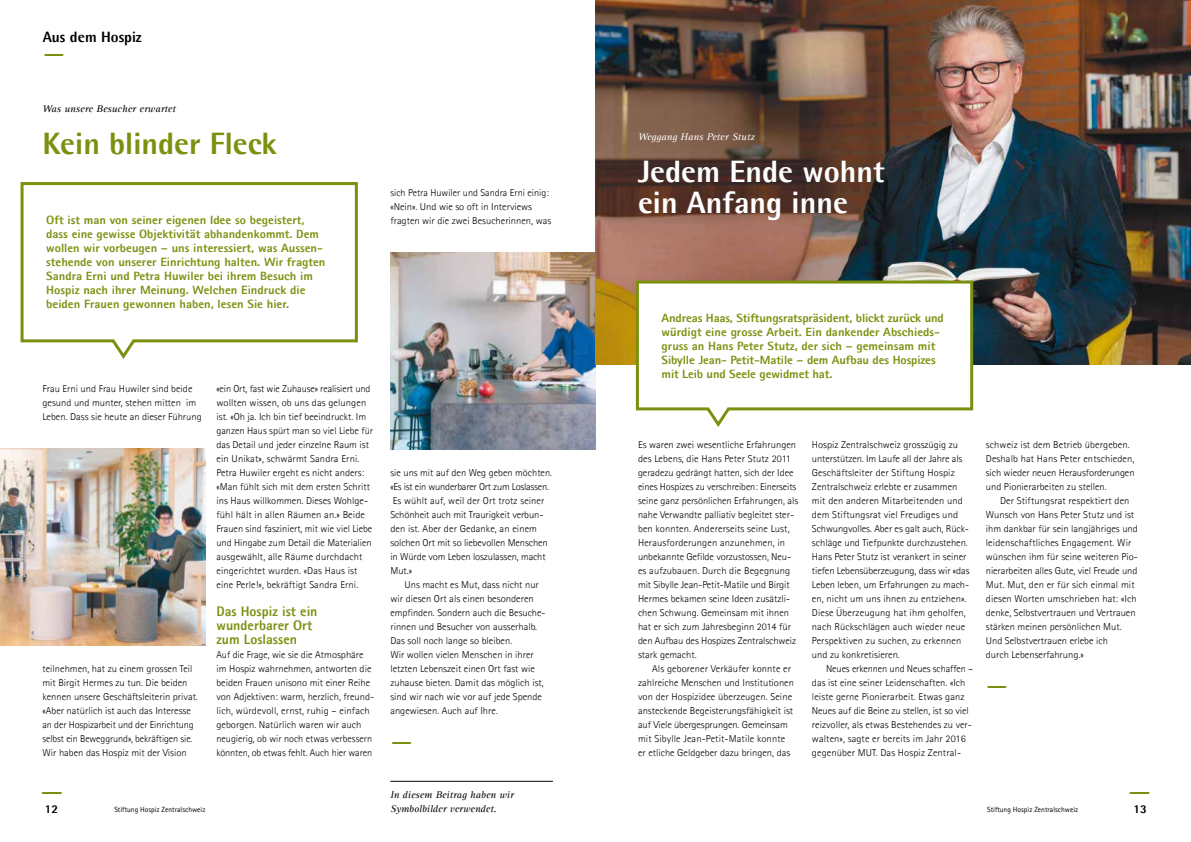
<style>
.page{position:relative;width:1191px;height:842px;background:#fff}
.page>*{position:absolute;margin:0;border:0;box-sizing:border-box;transform-origin:0 0}
.t1{font:300 32px "Agfa Rotis Sans Serif";color:#7a910f;scale:1.05 1}
.t2{font:32px "Agfa Rotis Sans Serif";color:#7a910f;scale:1.05 1}
.t3{font:800 31px/31px "Agfa Rotis Semisans";color:#fff}
.t4{font:800 31px "Agfa Rotis Semisans";color:#7a910f}
.t5{font:800 15px "Agfa Rotis Semisans";color:#000}
.t6{font:800 14px/14px "Agfa Rotis Sans Serif";color:#7a910f}
.t7{font:800 12px/14px "Agfa Rotis Sans Serif";color:#7a910f;scale:1.05 1}
.t8{font:800 12px "Agfa Rotis Semisans";color:#000}
.t9{font:300 10px/14px "Agfa Rotis Sans Serif";color:#000;scale:1.05 1}
.t10{font:300 10px/14px "Agfa Rotis Sans Serif";color:#000}
.t11{font:300 10px/14px "Agfa Rotis Sans Serif";color:#000;scale:1.04 1}
.t12{font:italic 10px/14px "Agfa Rotis Serif";color:#000;scale:1.05 1}
.t13{font:italic 10px "Agfa Rotis Serif";color:#000;scale:1.06 1}
.t14{font:italic 10px "Agfa Rotis Serif";color:#fff;scale:1.06 1}
.t15{font:7.5px "Agfa Rotis Sans Serif";color:#000}
</style>
<div class="page">
<img style="left:0;top:448px;width:206px;height:197px">
<img style="left:390px;top:252px;width:205px;height:197px">
<hr style="left:390px;top:781px;width:163px;height:1px;background:#000">
<svg style="left:20px;top:182px;width:338px;height:177px"></svg>
<img style="left:595px;top:0;width:596px;height:364px">
<svg style="left:634px;top:279px;width:340px;height:148px"></svg>
<h3 class="t5" style="left:43px;top:28px;width:101px">Aus dem Hospiz</h3>
<h1 class="t1" style="left:43px;top:34px;width:23px">—</h1>
<p class="t13" style="left:43px;top:103px;width:127px">Was unsere Besucher erwartet</p>
<h2 class="t4" style="left:43px;top:124px;width:236px">Kein blinder Fleck</h2>
<p class="t7" style="left:46px;top:213px;width:267px">Oft ist man von seiner eigenen Idee so begeistert, dass eine gewisse Objektivität abhandenkommt. Dem wollen wir vorbeugen – uns interessiert, was Aussen&shy;stehende von unserer Einrichtung halten. Wir fragten Sandra Erni und Petra Huwiler bei ihrem Besuch im Hospiz nach ihrer Meinung. Welchen Eindruck die beiden Frauen gewonnen haben, lesen Sie hier.</p>
<p class="t10" style="left:390px;top:186px;width:162px">sich Petra Huwiler und Sandra Erni einig: «Nein». Und wie so oft in Interviews fragten wir die zwei Besucherinnen, was</p>
<p class="t9" style="left:43px;top:382px;width:153px">Frau Erni und Frau Huwiler sind beide gesund und munter, stehen mitten im<br>Leben. Dass sie heute an dieser Führung</p>
<p class="t9" style="left:43px;top:662px;width:149px">teilnehmen, hat zu einem grossen Teil mit Birgit Hermes zu tun. Die beiden kennen unsere Geschäftsleiterin privat. «Aber natürlich ist auch das Interesse an der Hospizarbeit und der Einrichtung selbst ein Beweggrund», bekräftigen sie.<br>Wir haben das Hospiz mit der Vision</p>
<p class="t10" style="left:216px;top:382px;width:158px">«ein Ort, fast wie Zuhause» realisiert und wollten wissen, ob uns das gelungen ist. «Oh ja. Ich bin tief beeindruckt. Im ganzen Haus spürt man so viel Liebe für das Detail und jeder einzelne Raum ist ein Unikat», schwärmt Sandra Erni.<br>Petra Huwiler ergeht es nicht anders: «Man fühlt sich mit dem ersten Schritt ins Haus willkommen. Dieses Wohlge&shy;fühl hält in allen Räumen an.» Beide Frauen sind fasziniert, mit wie viel Liebe und Hingabe zum Detail die Materialien ausgewählt, alle Räume durchdacht eingerichtet wurden. «Das Haus ist eine Perle!», bekräftigt Sandra Erni.</p>
<h3 class="t6" style="left:216px;top:604px;width:103px">Das Hospiz ist ein wunderbarer Ort zum Loslassen</h3>
<p class="t10" style="left:216px;top:648px;width:159px">Auf die Frage, wie sie die Atmosphäre im Hospiz wahrnehmen, antworten die beiden Frauen unisono mit einer Reihe von Adjektiven: warm, herzlich, freund&shy;lich, würdevoll, ernst, ruhig – einfach geborgen. Natürlich waren wir auch neugierig, ob wir noch etwas verbessern könnten, ob etwas fehlt. Auch hier waren</p>
<h1 class="t2" style="left:40px;top:772px;width:23px">—</h1>
<p class="t8" style="left:45px;top:802px;width:15px">12</p>
<p class="t15" style="left:114px;top:805px;width:93px">Stiftung Hospiz Zentralschweiz</p>
<p class="t11" style="left:390px;top:466px;width:157px">sie uns mit auf den Weg geben möchten. «Es ist ein wunderbarer Ort zum Loslassen.<br>Es wühlt auf, weil der Ort trotz seiner Schönheit auch mit Traurigkeit verbun&shy;den ist. Aber der Gedanke, an einem solchen Ort mit so liebevollen Menschen in Würde vom Leben loszulassen, macht Mut.»</p>
<p class="t9" style="left:390px;top:578px;width:149px;text-indent:14px">Uns macht es Mut, dass nicht nur wir diesen Ort als einen besonderen empfinden. Sondern auch die Besuche&shy;rinnen und Besucher von ausserhalb.<br>Das soll noch lange so bleiben.<br>Wir wollen vielen Menschen in ihrer letzten Lebenszeit einen Ort fast wie zuhause bieten. Damit das möglich ist, sind wir nach wie vor auf jede Spende angewiesen. Auch auf Ihre.</p>
<h1 class="t1" style="left:390px;top:722px;width:23px">—</h1>
<p class="t12" style="left:390px;top:788px;width:119px">In diesem Beitrag haben wir<br>Symbolbilder verwendet.</p>
<p class="t14" style="left:638px;top:131px;width:112px">Weggang Hans Peter Stutz</p>
<h2 class="t3" style="left:638px;top:156px;width:248px">Jedem Ende wohnt ein Anfang inne</h2>
<p class="t7" style="left:661px;top:311px;width:270px">Andreas Haas, Stiftungsratspräsident, blickt zurück und würdigt eine grosse Arbeit. Ein dankender Abschieds&shy;gruss an Hans Peter Stutz, der sich – gemeinsam mit Sibylle Jean- Petit-Matile – dem Aufbau des Hospizes mit Leib und Seele gewidmet hat.</p>
<p class="t9" style="left:638px;top:438px;width:154px">Es waren zwei wesentliche Erfahrungen des Lebens, die Hans Peter Stutz 2011 geradezu gedrängt hatten, sich der Idee eines Hospizes zu verschreiben: Einerseits seine ganz persönlichen Erfahrungen, als nahe Verwandte palliativ begleitet ster&shy;ben konnten. Andererseits seine Lust, Herausforderungen anzunehmen, in unbekannte Gefilde vorzustossen, Neu&shy;es aufzubauen. Durch die Begegnung mit Sibylle Jean-Petit-Matile und Birgit Hermes bekamen seine Ideen zusätzli&shy;chen Schwung. Gemeinsam mit ihnen hat er sich zum Jahresbeginn 2014 für den Aufbau des Hospizes Zentralschweiz stark gemacht.</p>
<p class="t9" style="left:638px;top:662px;width:150px;text-indent:14px">Als geborener Verkäufer konnte er zahlreiche Menschen und Institutionen von der Hospizidee überzeugen. Seine ansteckende Begeisterungsfähigkeit ist auf Viele übergesprungen. Gemeinsam mit Sibylle Jean-Petit-Matile konnte er etliche Geldgeber dazu bringen, das</p>
<p class="t9" style="left:812px;top:438px;width:152px">Hospiz Zentralschweiz grosszügig zu unterstützen. Im Laufe all der Jahre als Geschäftsleiter der Stiftung Hospiz Zentralschweiz erlebte er zusammen mit den anderen Mitarbeitenden und dem Stiftungsrat viel Freudiges und Schwungvolles. Aber es galt auch, Rück&shy;schläge und Tiefpunkte durchzustehen.<br>Hans Peter Stutz ist verankert in seiner tiefen Lebensüberzeugung, dass wir «das Leben leben, um Erfahrungen zu mach&shy;en, nicht um uns ihnen zu entziehen».<br>Diese Überzeugung hat ihm geholfen, nach Rückschlägen auch wieder neue Perspektiven zu suchen, zu erkennen und zu konkretisieren.</p>
<p class="t10" style="left:812px;top:662px;width:163px;text-indent:14px">Neues erkennen und Neues schaffen – das ist eine seiner Leidenschaften. «Ich leiste gerne Pionierarbeit. Etwas ganz Neues auf die Beine zu stellen, ist so viel reizvoller, als etwas Bestehendes zu ver&shy;walten», sagte er bereits im Jahr 2016 gegenüber MUT. Das Hospiz Zentral-</p>
<p class="t9" style="left:986px;top:438px;width:143px">schweiz ist dem Betrieb übergeben.<br>Deshalb hat Hans Peter entschieden, sich wieder neuen Herausforderungen und Pionierarbeiten zu stellen.</p>
<p class="t9" style="left:986px;top:494px;width:146px;text-indent:14px">Der Stiftungsrat respektiert den Wunsch von Hans Peter Stutz und ist ihm dankbar für sein langjähriges und leidenschaftliches Engagement. Wir wünschen ihm für seine weiteren Pio&shy;nierarbeiten alles Gute, viel Freude und Mut. Mut, den er für sich einmal mit diesen Worten umschrieben hat: «Ich denke, Selbstvertrauen und Vertrauen stärken meinen persönlichen Mut.<br>Und Selbstvertrauen erlebe ich<br>durch Lebenserfahrung.»</p>
<h1 class="t1" style="left:986px;top:666px;width:23px">—</h1>
<p class="t15" style="left:987px;top:805px;width:93px">Stiftung Hospiz Zentralschweiz</p>
<h1 class="t2" style="left:1128px;top:772px;width:23px">—</h1>
<p class="t8" style="left:1133px;top:802px;width:15px">13</p>
</div>
